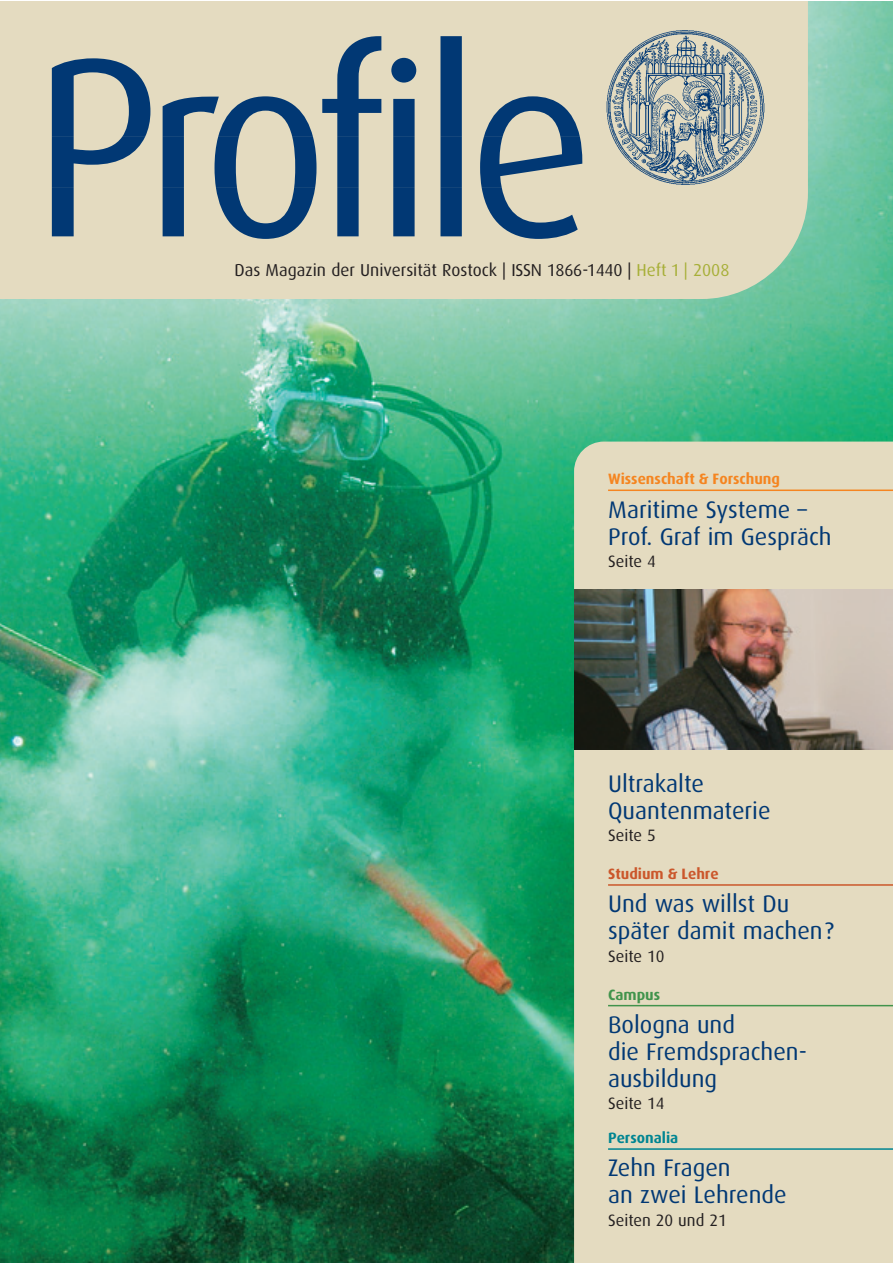
<style>
.page{position:relative;width:893px;height:1263px;background:#fff}
.page>*{position:absolute;margin:0;border:0;box-sizing:border-box;transform-origin:0 0}
.t1{font:24px/27px "Dax Pro";color:#013874}
.t2{font:17.25px "Dax Pro";color:#231f20}
.t3{font:16.5px "Dax Pro";color:#231f20}
.t4{font:700 15px "Dax Pro";color:#f58520}
.t5{font:700 15px "Dax Pro";color:#cb572b}
.t6{font:700 15px "Dax Pro";color:#008592}
.t7{font:700 15px "Dax Pro";color:#41934c}
.s1{color:#a7af38}
</style>
<div class="page">
<img style="left:0;top:1px;width:893px;height:1262px">
<div style="left:0;top:1px;width:808px;height:298px;background:#e4dbc0"></div>
<div style="left:574px;top:442px;width:319px;height:821px;background:#e4dbc0"></div>
<hr style="left:608px;top:489px;width:285px;height:2px;background:#f58520">
<hr style="left:608px;top:884px;width:285px;height:2px;background:#cb572b">
<hr style="left:608px;top:1005px;width:285px;height:1px;background:#41934c">
<hr style="left:608px;top:1148px;width:285px;height:2px;background:#008592">
<svg style="left:52px;top:137px;width:530px;height:102px;background:#8e9da3"></svg>
<svg style="left:52px;top:36px;width:528px;height:101px;background:#a4adaa"></svg>
<img style="left:604px;top:27px;width:162px;height:161px">
<img style="left:574px;top:589px;width:319px;height:160px">
<p class="t2" style="left:235px;top:263px;width:496px">Das Magazin der Universität Rostock | ISSN 1866-1440 | <span class="s1">Heft 1 | 2008</span></p>
<p class="t4" style="left:608px;top:472px;width:174px">Wissenschaft &amp; Forschung</p>
<p class="t1" style="left:608px;top:497px;width:225px">Maritime Systeme –<br>Prof. Graf im Gespräch</p>
<p class="t3" style="left:608px;top:554px;width:49px">Seite 4</p>
<p class="t1" style="left:608px;top:771px;width:164px">Ultrakalte<br>Quantenmaterie</p>
<p class="t3" style="left:608px;top:828px;width:49px">Seite 5</p>
<p class="t5" style="left:608px;top:867px;width:112px">Studium &amp; Lehre</p>
<p class="t1" style="left:608px;top:892px;width:227px">Und was willst Du später damit machen?</p>
<p class="t3" style="left:608px;top:949px;width:58px">Seite 10</p>
<p class="t7" style="left:608px;top:988px;width:54px">Campus</p>
<p class="t1" style="left:608px;top:1012px;width:200px">Bologna und<br>die Fremdsprachen&shy;ausbildung</p>
<p class="t3" style="left:608px;top:1096px;width:58px">Seite 14</p>
<p class="t6" style="left:608px;top:1131px;width:72px">Personalia</p>
<p class="t1" style="left:608px;top:1156px;width:180px">Zehn Fragen<br>an zwei Lehrende</p>
<p class="t3" style="left:608px;top:1213px;width:120px">Seiten 20 und 21</p>
</div>
